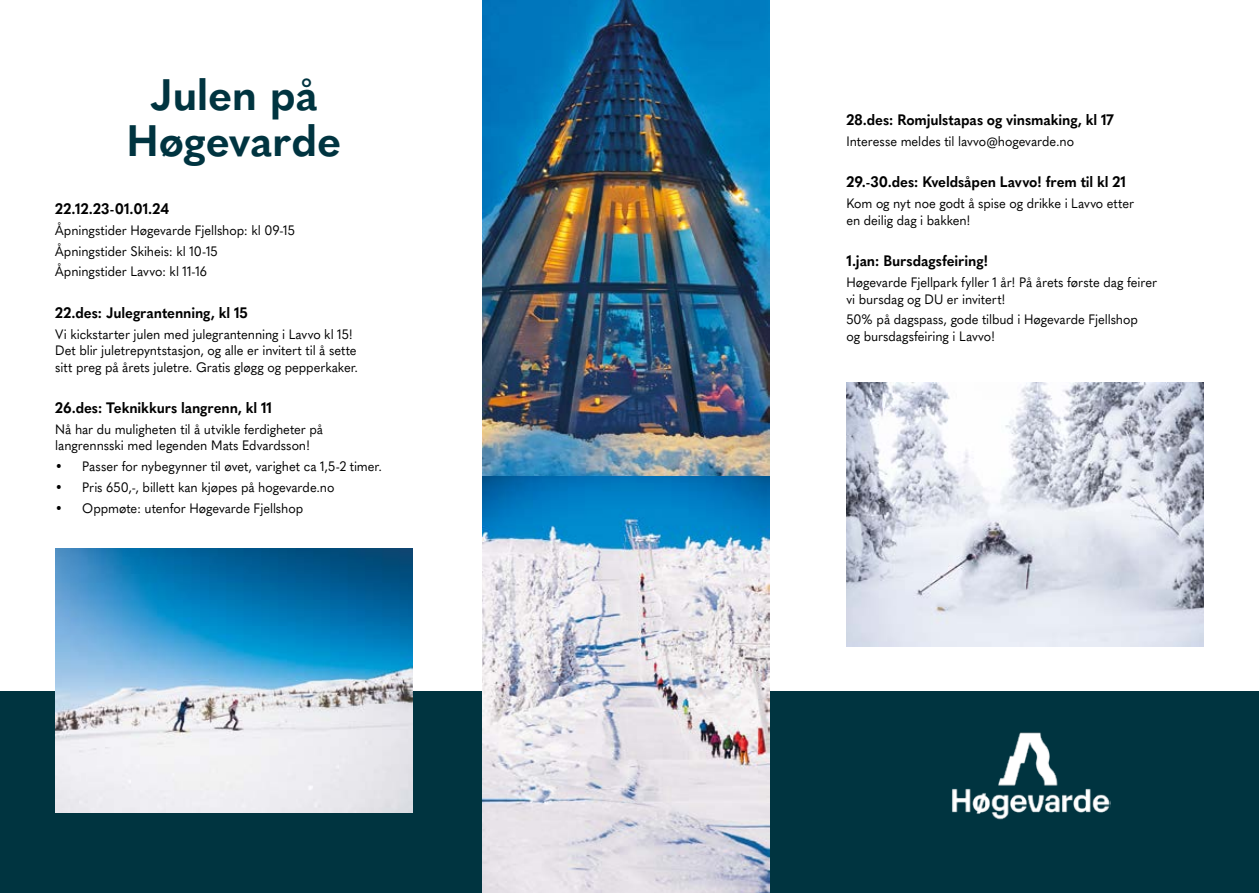
<style>
.page{position:relative;width:1259px;height:893px;background:#fff}
.page>*{position:absolute;margin:0;border:0;box-sizing:border-box;transform-origin:0 0}
.t1{font:700 43.5px/46.5px "Quasimoda";letter-spacing:-.01em;color:#003440;text-align:center}
.t2{font:700 15px "Quasimoda";letter-spacing:-.005em;color:#000;scale:.95 1}
.t3{font:13.5px/16.5px "Quasimoda";letter-spacing:-.005em;color:#000;scale:.95 1}
</style>
<div class="page">
<div style="left:0;top:691px;width:1259px;height:202px;background:#003440"></div>
<img style="left:482px;top:0;width:287px;height:487px">
<img style="left:483px;top:476px;width:287px;height:417px">
<img style="left:952px;top:732px;width:158px;height:88px">
<img style="left:55px;top:549px;width:357px;height:263px">
<img style="left:846px;top:383px;width:357px;height:263px">
<h1 class="t1" style="left:126px;top:68px;width:216px">Julen på<br>Høgevarde</h1>
<p class="t2" style="left:55px;top:197px;width:121px">22.12.23-01.01.24</p>
<p class="t3" style="left:55px;top:219px;width:254px;line-height:20.7px">Åpningstider Høgevarde Fjellshop: kl 09-15<br>Åpningstider Skiheis: kl 10-15<br>Åpningstider Lavvo: kl 11-16</p>
<p class="t2" style="left:55px;top:301px;width:204px">22.des: Julegrantenning, kl 15</p>
<p class="t3" style="left:55px;top:325px;width:320px">Vi kickstarter julen med julegrantenning i Lavvo kl 15!<br>Det blir juletrepyntstasjon, og alle er invitert til å sette sitt preg på årets juletre. Gratis gløgg og pepperkaker.</p>
<p class="t2" style="left:55px;top:396px;width:230px">26.des: Teknikkurs langrenn, kl 11</p>
<p class="t3" style="left:55px;top:420px;width:283px">Nå har du muligheten til å utvikle ferdigheter på langrennsski med legenden Mats Edvardsson!</p>
<p class="t3" style="left:55px;top:457px;width:345px">• Passer for nybegynner til øvet, varighet ca 1,5-2 timer.</p>
<p class="t3" style="left:55px;top:478px;width:295px">• Pris 650,-, billett kan kjøpes på hogevarde.no</p>
<p class="t3" style="left:55px;top:499px;width:262px">• Oppmøte: utenfor Høgevarde Fjellshop</p>
<p class="t2" style="left:846px;top:108px;width:283px">28.des: Romjulstapas og vinsmaking, kl 17</p>
<p class="t3" style="left:846px;top:132px;width:241px">Interesse meldes til lavvo@hogevarde.no</p>
<p class="t2" style="left:846px;top:171px;width:296px">29.-30.des: Kveldsåpen Lavvo! frem til kl 21</p>
<p class="t3" style="left:846px;top:194px;width:304px">Kom og nyt noe godt å spise og drikke i Lavvo etter en deilig dag i bakken!</p>
<p class="t2" style="left:846px;top:249px;width:151px">1.jan: Bursdagsfeiring!</p>
<p class="t3" style="left:846px;top:273px;width:328px">Høgevarde Fjellpark fyller 1 år! På årets første dag feirer vi bursdag og DU er invitert!</p>
<p class="t3" style="left:846px;top:310px;width:308px">50% på dagspass, gode tilbud i Høgevarde Fjellshop og bursdagsfeiring i Lavvo!</p>
</div>
